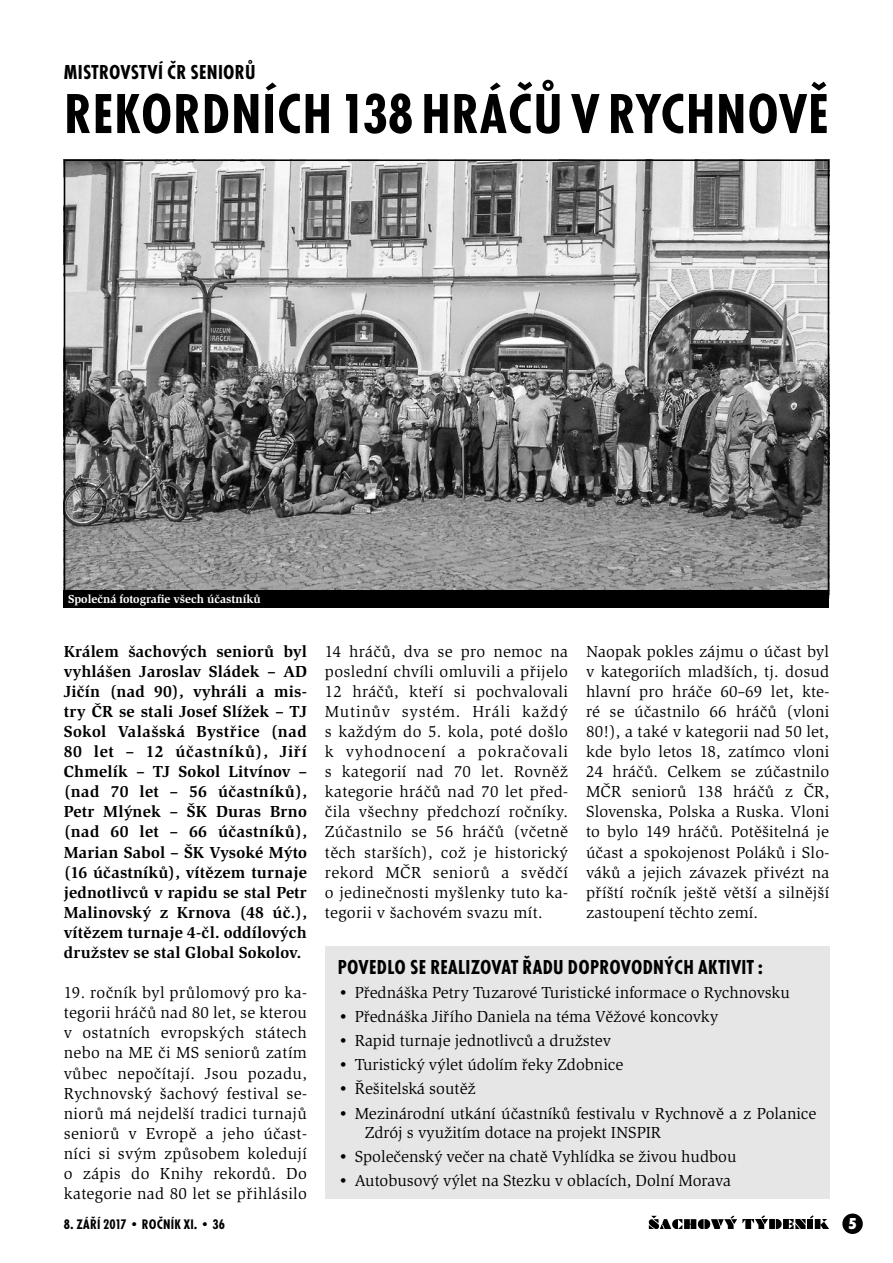
<style>
.page{position:relative;width:893px;height:1263px;background:#fff}
.page>*{position:absolute;margin:0;border:0;box-sizing:border-box;transform-origin:0 0}
.Nadpis{font:700 condensed 58.5px "Futura TOT";letter-spacing:.015em;color:#000}
.Nadpisek{font:700 condensed 21px "Futura TOT";letter-spacing:.015em;color:#000}
.txt{font:16.5px/20.1px "Slimbach Itc TOT";color:#000;text-align:justify}
.txt-2{font:700 16.5px/20.1px "Slimbach Itc TOT";letter-spacing:.01em;color:#000;text-align:justify}
.t1{font:16.5px "Futura TOT Extr Bold Cond";color:#fff}
.t2{font:700 condensed 14.4px "Futura TOT";letter-spacing:.015em;color:#000}
.popisek_fotky{font:700 12px "Slimbach Itc TOT";color:#fff}
</style>
<div class="page">
<div style="left:842px;top:1213px;width:21px;height:21px;background:#000;border-radius:50%"></div>
<svg style="left:649px;top:1215px;width:180px;height:14px"></svg>
<img style="left:67px;top:162px;width:759px;height:428px">
<div style="left:64px;top:590px;width:765px;height:18px;background:#000"></div>
<div style="left:325px;top:946px;width:504px;height:253px;background:#e6e6e6"></div>
<p class="Nadpisek" style="left:64px;top:60px;width:193px">MISTROVSTVÍ ČR SENIORŮ</p>
<p class="Nadpis" style="left:64px;top:80px;width:766px">REKORDNÍCH 138 HRÁČŮ V RYCHNOVĚ</p>
<p class="popisek_fotky" style="left:68px;top:592px;width:194px">Společná fotografie všech účastníků</p>
<p class="txt-2" style="left:64px;top:641px;width:245px">Králem šachových seniorů byl vyhlášen Jaroslav Sládek – AD Jičín (nad 90), vyhráli a mis&shy;try ČR se stali Josef Slížek – TJ Sokol Valašská Bystřice (nad 80 let – 12 účastníků), Jiří Chmelík – TJ Sokol Litvínov – (nad 70 let – 56 účastníků), Petr Mlýnek – ŠK Duras Brno (nad 60 let – 66 účastníků), Marian Sabol – ŠK Vysoké Mýto (16 účastníků), vítězem turnaje jednotlivců v rapidu se stal Petr Malinovský z Krnova (48 úč.), vítězem turnaje 4-čl. oddílových družstev se stal Global Sokolov.</p>
<p class="txt" style="left:64px;top:983px;width:245px">19. ročník byl průlomový pro ka&shy;tegorii hráčů nad 80 let, se kterou v ostatních evropských státech nebo na ME či MS seniorů zatím vůbec nepočítají. Jsou pozadu, Rychnovský šachový festival se&shy;niorů má nejdelší tradici turnajů seniorů v Evropě a jeho účast&shy;níci si svým způsobem koledují o zápis do Knihy rekordů. Do kategorie nad 80 let se přihlásilo</p>
<p class="txt" style="left:325px;top:641px;width:245px">14 hráčů, dva se pro nemoc na poslední chvíli omluvili a přijelo 12 hráčů, kteří si pochvalovali Mutinův systém. Hráli každý s každým do 5. kola, poté došlo k vyhodnocení a pokračovali s kategorií nad 70 let. Rovněž kategorie hráčů nad 70 let před&shy;čila všechny předchozí ročníky.<br>Zúčastnilo se 56 hráčů (včetně těch starších), což je historický rekord MČR seniorů a svědčí o jedinečnosti myšlenky tuto ka&shy;tegorii v šachovém svazu mít.</p>
<p class="txt" style="left:586px;top:641px;width:245px">Naopak pokles zájmu o účast byl v kategoriích mladších, tj. dosud hlavní pro hráče 60–69 let, kte&shy;ré se účastnilo 66 hráčů (vloni 80!), a také v kategorii nad 50 let, kde bylo letos 18, zatímco vloni 24 hráčů. Celkem se zúčastnilo MČR seniorů 138 hráčů z ČR, Slovenska, Polska a Ruska. Vloni to bylo 149 hráčů. Potěšitelná je účast a spokojenost Poláků i Slo&shy;váků a jejich závazek přivézt na příští ročník ještě větší a silnější zastoupení těchto zemí.</p>
<p class="Nadpisek" style="left:338px;top:955px;width:427px">POVEDLO SE REALIZOVAT ŘADU DOPROVODNÝCH AKTIVIT :</p>
<p class="txt" style="left:338px;top:983px;width:454px">• Přednáška Petry Tuzarové Turistické informace o Rychnovsku</p>
<p class="txt" style="left:338px;top:1007px;width:382px">• Přednáška Jiřího Daniela na téma Věžové koncovky</p>
<p class="txt" style="left:338px;top:1031px;width:275px">• Rapid turnaje jednotlivců a družstev</p>
<p class="txt" style="left:338px;top:1055px;width:287px">• Turistický výlet údolím řeky Zdobnice</p>
<p class="txt" style="left:338px;top:1079px;width:140px">• Řešitelská soutěž</p>
<p class="txt" style="left:365px;top:1103px;width:453px;text-indent:-27px">• Mezinárodní utkání účastníků festivalu v Rychnově a z Polanice<br>Zdrój s využitím dotace na projekt INSPIR</p>
<p class="txt" style="left:338px;top:1147px;width:400px">• Společenský večer na chatě Vyhlídka se živou hudbou</p>
<p class="txt" style="left:338px;top:1171px;width:395px">• Autobusový výlet na Stezku v oblacích, Dolní Morava</p>
<p class="t2" style="left:64px;top:1216px;width:163px">8. ZÁŘÍ 2017 • ROČNÍK XI. • 36</p>
<p class="t1" style="left:848px;top:1214px;width:10px">5</p>
</div>
